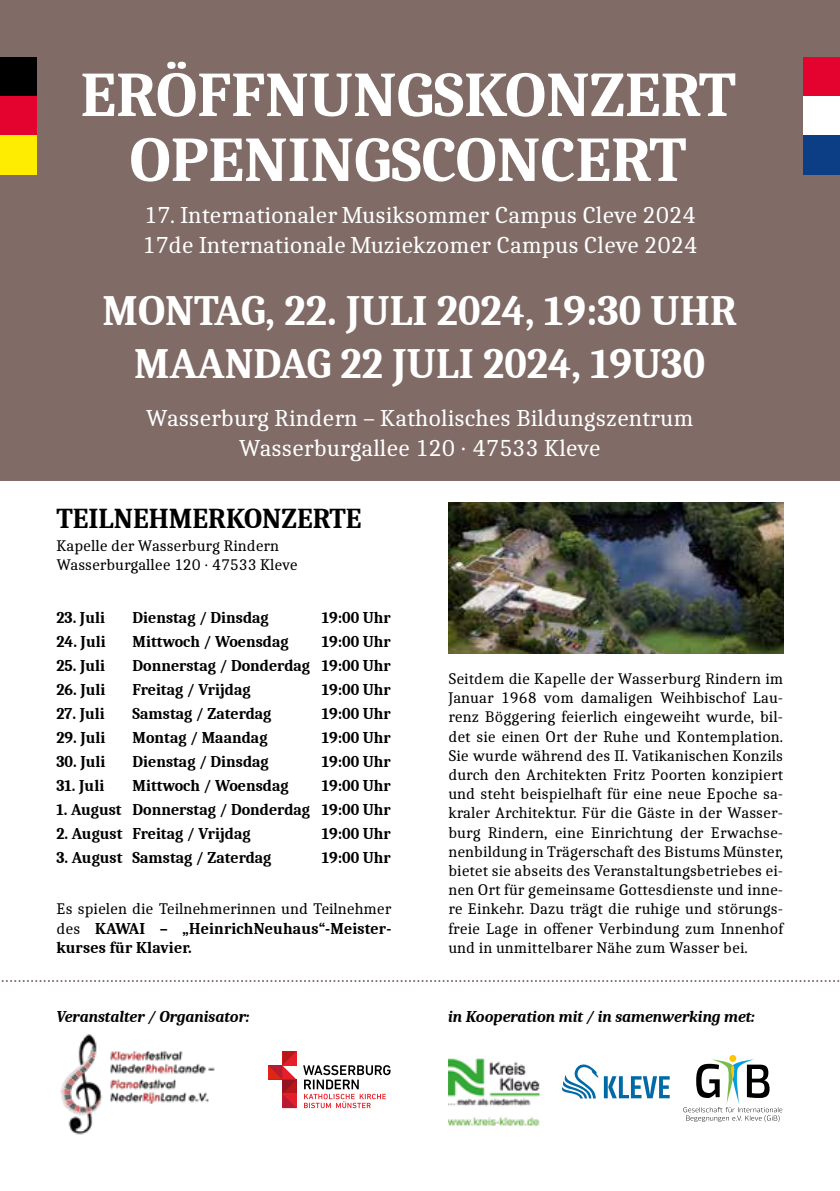
<style>
.page{position:relative;width:840px;height:1191px;background:#fff}
.page>*{position:absolute;margin:0;border:0;box-sizing:border-box;transform-origin:0 0}
.t1{font:700 63.6px/64.8px "Caladea";color:#fff;text-align:center}
.t2{font:700 42px/53px "Caladea";color:#fff;text-align:center}
.t3{font:700 28px "Caladea";color:#000}
.t4{font:24px/29.8px "Caladea";color:#fff}
.t5{font:16px/19.2px "Caladea";color:#000}
.t6{font:700 16px/19.2px "Caladea";color:#000;text-align:justify}
.t7{font:italic 700 16px "Caladea";color:#000}
.s1{font-weight:400}
</style>
<div class="page">
<div style="left:0;top:0;width:839px;height:480px;background:#806b66"></div>
<svg style="left:1px;top:980px;width:839px;height:2px"></svg>
<svg style="left:268px;top:1051px;width:28px;height:57px"></svg>
<svg style="left:303px;top:1065px;width:87px;height:43px"></svg>
<img style="left:60px;top:1034px;width:154px;height:100px">
<svg style="left:561px;top:1064px;width:108px;height:34px"></svg>
<svg style="left:683px;top:1055px;width:98px;height:66px"></svg>
<div style="left:803px;top:57px;width:36px;height:39px;background:#e4032e"></div>
<div style="left:803px;top:96px;width:36px;height:40px;background:#fff"></div>
<div style="left:803px;top:136px;width:36px;height:39px;background:#0b3e85"></div>
<div style="left:0;top:57px;width:36px;height:39px;background:#000"></div>
<div style="left:0;top:96px;width:36px;height:40px;background:#e4032e"></div>
<div style="left:0;top:136px;width:36px;height:39px;background:#ffed00"></div>
<img style="left:448px;top:502px;width:334px;height:152px">
<img style="left:448px;top:1058px;width:91px;height:67px">
<h1 class="t1" style="left:80px;top:60px;width:656px">ERÖFFNUNGSKONZERT<br>OPENINGSCONCERT</h1>
<h3 class="t4" style="left:142px;top:199px;width:556px">17. Internationaler Musiksommer Campus Cleve 2024<br>17de Internationale Muziekzomer Campus Cleve 2024</h3>
<h2 class="t2" style="left:102px;top:282px;width:635px">MONTAG, 22. JULI 2024, 19:30 UHR<br>MAANDAG 22 JULI 2024, 19U30</h2>
<h3 class="t4" style="left:146px;top:403px;width:548px;text-align:center">Wasserburg Rindern – Katholisches Bildungszentrum<br>Wasserburgallee 120 · 47533 Kleve</h3>
<h3 class="t3" style="left:56px;top:501px;width:306px">TEILNEHMERKONZERTE</h3>
<p class="t5" style="left:56px;top:536px;width:243px">Kapelle der Wasserburg Rindern<br>Wasserburgallee 120 · 47533 Kleve</p>
<p class="t6" style="left:56px;top:608px;width:50px">23. Juli</p>
<p class="t6" style="left:132px;top:608px;width:137px">Dienstag / Dinsdag</p>
<p class="t6" style="left:321px;top:608px;width:70px">19:00 Uhr</p>
<p class="t6" style="left:56px;top:632px;width:51px">24. Juli</p>
<p class="t6" style="left:132px;top:632px;width:157px">Mittwoch / Woensdag</p>
<p class="t6" style="left:321px;top:632px;width:70px">19:00 Uhr</p>
<p class="t6" style="left:56px;top:656px;width:50px">25. Juli</p>
<p class="t6" style="left:132px;top:656px;width:259px">Donnerstag / Donderdag 19:00 Uhr</p>
<p class="t6" style="left:56px;top:680px;width:51px">26. Juli</p>
<p class="t6" style="left:132px;top:680px;width:119px">Freitag / Vrijdag</p>
<p class="t6" style="left:321px;top:680px;width:70px">19:00 Uhr</p>
<p class="t6" style="left:56px;top:704px;width:50px">27. Juli</p>
<p class="t6" style="left:132px;top:704px;width:140px">Samstag / Zaterdag</p>
<p class="t6" style="left:321px;top:704px;width:70px">19:00 Uhr</p>
<p class="t6" style="left:56px;top:728px;width:50px">29. Juli</p>
<p class="t6" style="left:132px;top:728px;width:136px">Montag / Maandag</p>
<p class="t6" style="left:321px;top:728px;width:70px">19:00 Uhr</p>
<p class="t6" style="left:56px;top:752px;width:50px">30. Juli</p>
<p class="t6" style="left:132px;top:752px;width:137px">Dienstag / Dinsdag</p>
<p class="t6" style="left:321px;top:752px;width:70px">19:00 Uhr</p>
<p class="t6" style="left:56px;top:776px;width:49px">31. Juli</p>
<p class="t6" style="left:132px;top:776px;width:157px">Mittwoch / Woensdag</p>
<p class="t6" style="left:321px;top:776px;width:70px">19:00 Uhr</p>
<p class="t6" style="left:56px;top:800px;width:335px">1. August Donnerstag / Donderdag 19:00 Uhr</p>
<p class="t6" style="left:56px;top:824px;width:195px">2. August Freitag / Vrijdag</p>
<p class="t6" style="left:321px;top:824px;width:70px">19:00 Uhr</p>
<p class="t6" style="left:56px;top:848px;width:216px">3. August Samstag / Zaterdag</p>
<p class="t6" style="left:321px;top:848px;width:70px">19:00 Uhr</p>
<p class="t6" style="left:56px;top:899px;width:336px"><span class="s1">Es spielen die Teilnehmerinnen und Teilnehmer des</span> KAWAI – „HeinrichNeuhaus“-Meister&shy;kurses für Klavier.</p>
<p class="t7" style="left:56px;top:1006px;width:194px">Veranstalter / Organisator:</p>
<p class="t5" style="left:448px;top:668px;width:336px;text-align:justify">Seitdem die Kapelle der Wasserburg Rindern im Januar 1968 vom damaligen Weihbischof Lau&shy;renz Böggering feierlich eingeweiht wurde, bil&shy;det sie einen Ort der Ruhe und Kontemplation.<br>Sie wurde während des II. Vatikanischen Konzils durch den Architekten Fritz Poorten konzipiert und steht beispielhaft für eine neue Epoche sa&shy;kraler Architektur. Für die Gäste in der Wasser&shy;burg Rindern, eine Einrichtung der Erwachse&shy;nenbildung in Trägerschaft des Bistums Münster, bietet sie abseits des Veranstaltungsbetriebes ei&shy;nen Ort für gemeinsame Gottesdienste und inne&shy;re Einkehr. Dazu trägt die ruhige und störungs&shy;freie Lage in offener Verbindung zum Innenhof und in unmittelbarer Nähe zum Wasser bei.</p>
<p class="t7" style="left:448px;top:1006px;width:308px">in Kooperation mit / in samenwerking met:</p>
</div>
